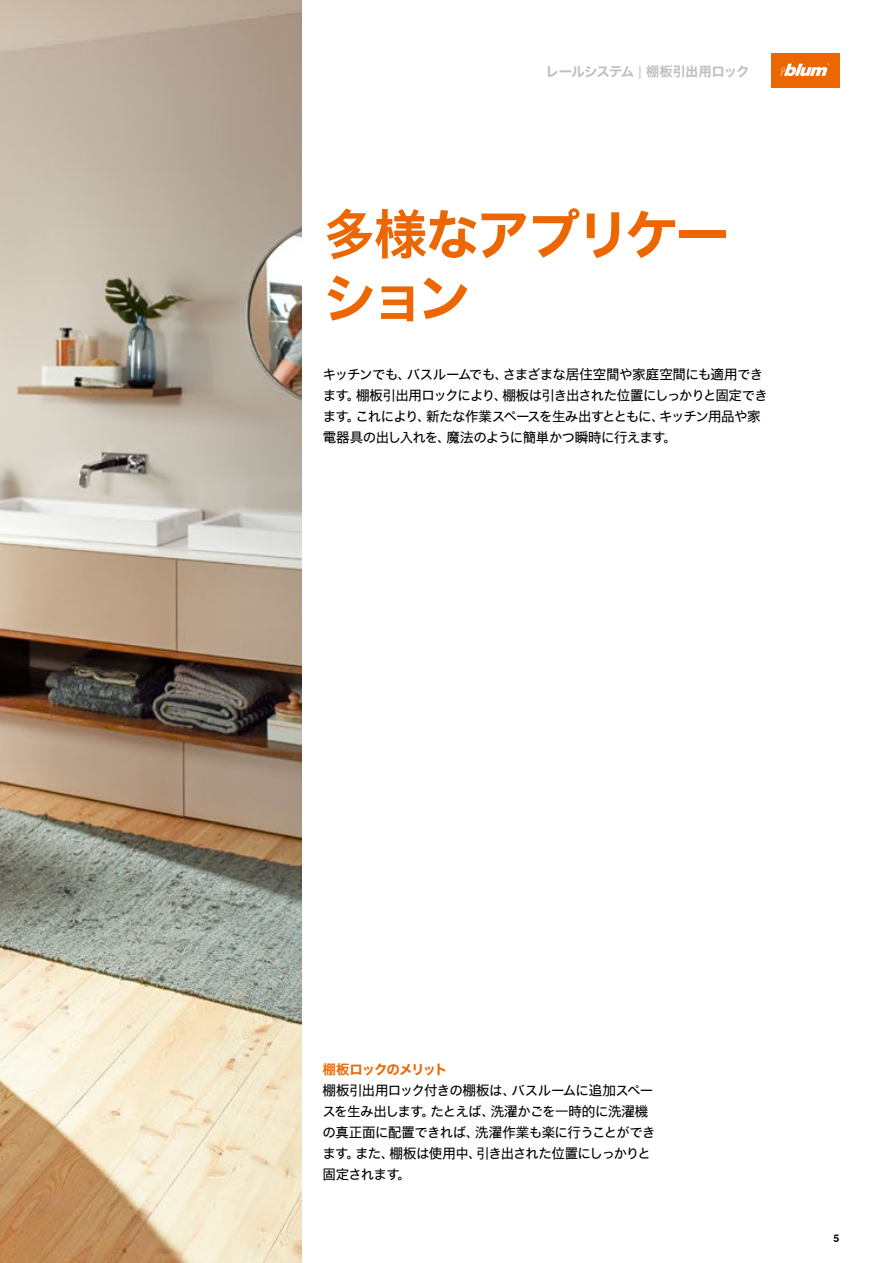
<style>
.page{position:relative;width:893px;height:1263px;background:#fff}
.page>*{position:absolute;margin:0;border:0;box-sizing:border-box;transform-origin:0 0}
._36_Head_A4_White_Bold{font:700 54px/63.2px "Nimbus Sans Global";letter-spacing:-.065em;color:#ec6602}
._09_Copy_White_Regular{font:13.5px/21px "Nimbus Sans Global";letter-spacing:-.055em;color:#000}
._09_Copy_Black_Regular{font:13.5px/21px "Nimbus Sans Global";letter-spacing:-.045em;color:#000}
._09_Category_33K_Bold{font:700 13.5px "Nimbus Sans Global";letter-spacing:-.045em;color:#c0c0c1}
._09_Copy_Orange_Bold{font:700 13.5px "Nimbus Sans Global";letter-spacing:-.08em;color:#ec6602}
.t1{font:700 10.5px "Nimbus Sans Global";color:#000}
</style>
<div class="page">
<img style="left:0;top:0;width:301px;height:1263px">
<div style="left:771px;top:54px;width:68px;height:34px;background:#ec6602"></div>
<svg style="left:780px;top:63px;width:49px;height:13px"></svg>
<p class="_09_Category_33K_Bold" style="left:545px;top:63px;width:206px">レールシステム | 棚板引出用ロック</p>
<p class="_36_Head_A4_White_Bold" style="left:323px;top:202px;width:409px">多様なアプリケーション</p>
<p class="_09_Copy_White_Regular" style="left:323px;top:364px;width:447px">キッチンでも、バスルームでも、さまざまな居住空間や家庭空間にも適用できます。棚板引出用ロックにより、棚板は引き出された位置にしっかりと固定できます。これにより、新たな作業スペースを生み出すとともに、キッチン用品や家電器具の出し入れを、魔法のように簡単かつ瞬時に行えます。</p>
<p class="_09_Copy_Orange_Bold" style="left:323px;top:1061px;width:127px">棚板ロックのメリット</p>
<p class="_09_Copy_Black_Regular" style="left:323px;top:1079px;width:335px">棚板引出用ロック付きの棚板は、バスルームに追加スペースを生み出します。たとえば、洗濯かごを一時的に洗濯機の真正面に配置できれば、洗濯作業も楽に行うことができます。また、棚板は使用中、引き出された位置にしっかりと固定されます。</p>
<p class="t1" style="left:833px;top:1232px;width:7px">5</p>
</div>
